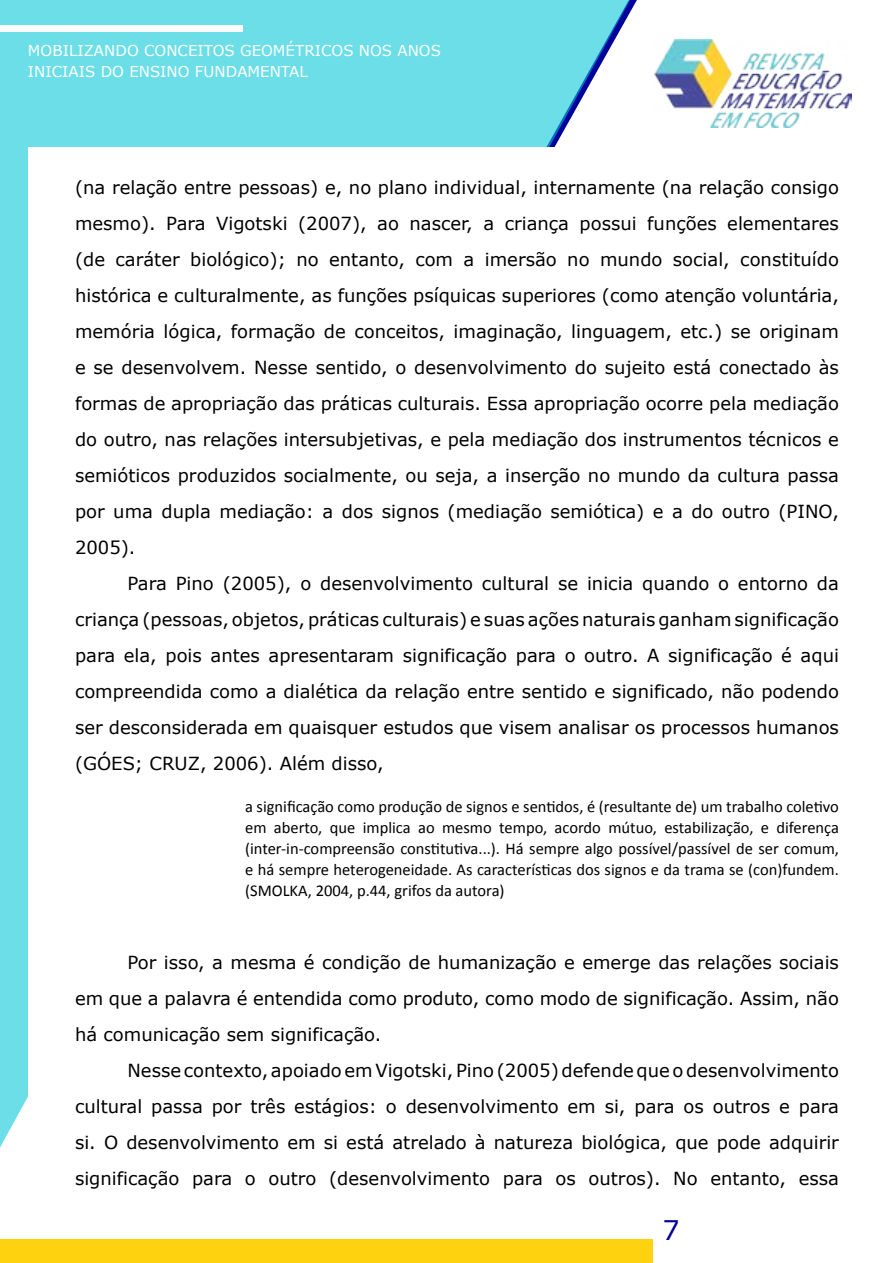
<style>
.page{position:relative;width:893px;height:1263px;background:#fff}
.page>*{position:absolute;margin:0;border:0;box-sizing:border-box;transform-origin:0 0}
.t1{font:27px "Verdana";color:#00009c}
.t2{font:18px/36px "Verdana";color:#000;text-align:justify}
.t3{font:16.5px/21px "Calibri";color:#000;text-align:justify}
.t4{font:15px/21px "Verdana";color:#fff}
</style>
<div class="page">
<img style="left:654px;top:39px;width:197px;height:88px">
<div style="left:0;top:0;width:630px;height:1147px;background:#6cdee7"></div>
<div style="left:0;top:25px;width:242px;height:6px;background:#fff"></div>
<div style="left:0;top:1239px;width:653px;height:24px;background:#ffd20f"></div>
<div style="left:28px;top:148px;width:835px;height:1074px;background:#fff"></div>
<p class="t4" style="left:28px;top:40px;width:415px">MOBILIZANDO CONCEITOS GEOMÉTRICOS NOS ANOS<br>INICIAIS DO ENSINO FUNDAMENTAL</p>
<p class="t2" style="left:75px;top:169px;width:765px">(na relação entre pessoas) e, no plano individual, internamente (na relação consigo mesmo). Para Vigotski (2007), ao nascer, a criança possui funções elementares (de caráter biológico); no entanto, com a imersão no mundo social, constituído histórica e culturalmente, as funções psíquicas superiores (como atenção voluntária, memória lógica, formação de conceitos, imaginação, linguagem, etc.) se originam e se desenvolvem. Nesse sentido, o desenvolvimento do sujeito está conectado às formas de apropriação das práticas culturais. Essa apropriação ocorre pela mediação do outro, nas relações intersubjetivas, e pela mediação dos instrumentos técnicos e semióticos produzidos socialmente, ou seja, a inserção no mundo da cultura passa por uma dupla mediação: a dos signos (mediação semiótica) e a do outro (PINO, 2005).</p>
<p class="t2" style="left:75px;top:565px;width:765px;text-indent:53px">Para Pino (2005), o desenvolvimento cultural se inicia quando o entorno da criança (pessoas, objetos, práticas culturais) e suas ações naturais ganham significação para ela, pois antes apresentaram significação para o outro. A significação é aqui compreendida como a dialética da relação entre sentido e significado, não podendo ser desconsiderada em quaisquer estudos que visem analisar os processos humanos (GÓES; CRUZ, 2006). Além disso,</p>
<p class="t3" style="left:245px;top:796px;width:595px">a significação como produção de signos e sentidos, é (resultante de) um trabalho coletivo em aberto, que implica ao mesmo tempo, acordo mútuo, estabilização, e diferença (inter-in-compreensão constitutiva...). Há sempre algo possível/passível de ser comum, e há sempre heterogeneidade. As características dos signos e da trama se (con)fundem. (SMOLKA, 2004, p.44, grifos da autora)</p>
<p class="t2" style="left:75px;top:944px;width:765px;text-indent:53px">Por isso, a mesma é condição de humanização e emerge das relações sociais em que a palavra é entendida como produto, como modo de significação. Assim, não há comunicação sem significação.</p>
<p class="t2" style="left:75px;top:1052px;width:765px;text-indent:53px">Nesse contexto, apoiado em Vigotski, Pino (2005) defende que o desenvolvimento cultural passa por três estágios: o desenvolvimento em si, para os outros e para si. O desenvolvimento em si está atrelado à natureza biológica, que pode adquirir significação para o outro (desenvolvimento para os outros). No entanto, essa</p>
<h1 class="t1" style="left:662px;top:1212px;width:19px">7</h1>
</div>
